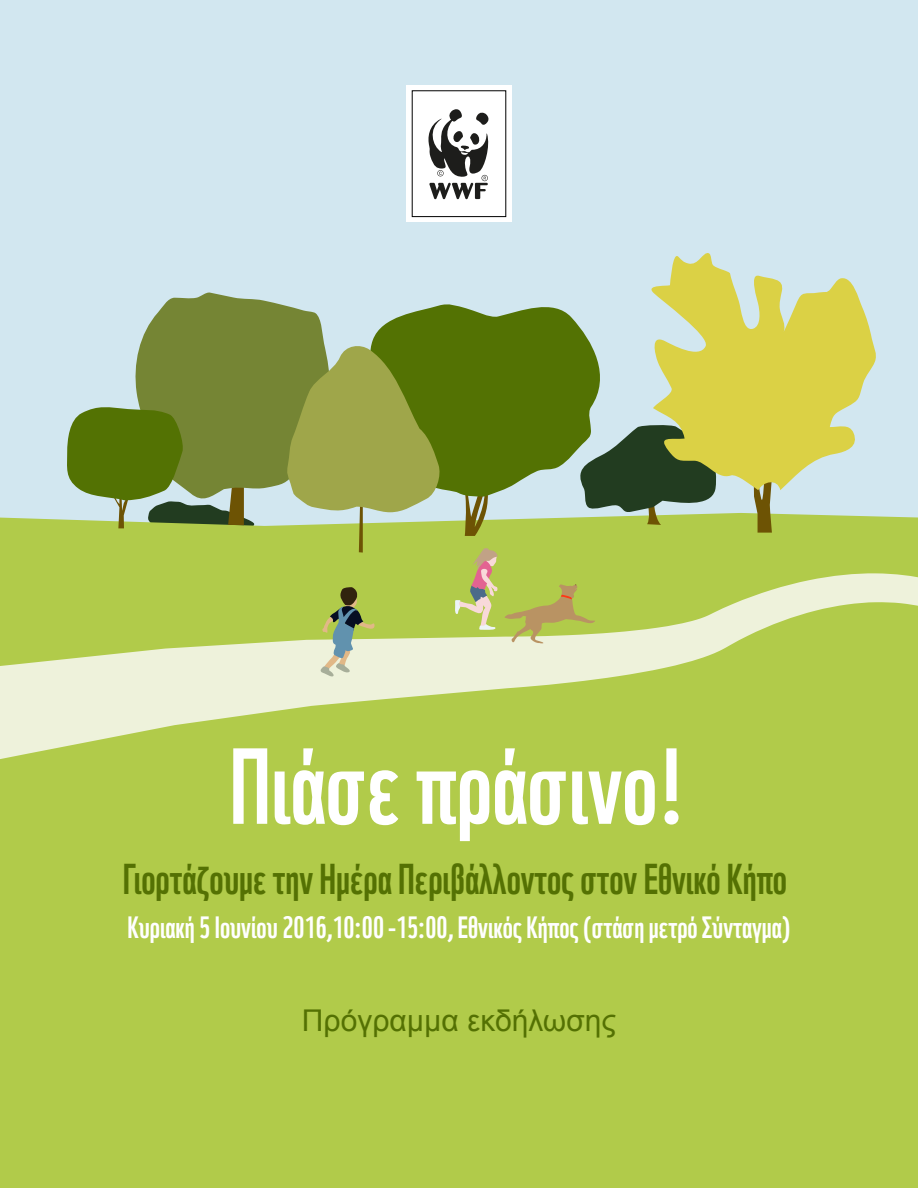
<style>
.page{position:relative;width:918px;height:1188px;background:#fff}
.page>*{position:absolute;margin:0;border:0;box-sizing:border-box;transform-origin:0 0}
.t1{font:104.85px "WWF";color:#fff}
.t2{font:42px "WWF";color:#547103}
.t3{font:30px "WWF";color:#fff}
.t4{font:30px "Arial";color:#547103}
</style>
<div class="page">
<div style="left:0;top:0;width:918px;height:536px;background:#d2e7f0"></div>
<div style="left:0;top:513px;width:918px;height:675px;background:#b1cb4a"></div>
<svg style="left:0;top:573px;width:918px;height:189px;background:#c3d776"></svg>
<svg style="left:320px;top:587px;width:55px;height:91px;background:#abb985"></svg>
<svg style="left:465px;top:497px;width:23px;height:39px"></svg>
<svg style="left:442px;top:304px;width:158px;height:193px;background:#648223"></svg>
<svg style="left:575px;top:424px;width:142px;height:101px"></svg>
<svg style="left:754px;top:490px;width:18px;height:43px"></svg>
<svg style="left:644px;top:253px;width:232px;height:237px;fill:#dbd145"></svg>
<svg style="left:65px;top:292px;width:377px;height:261px"></svg>
<svg style="left:455px;top:547px;width:140px;height:97px;background:#bac462"></svg>
<div style="left:406px;top:85px;width:106px;height:137px;background:#fff"></div>
<svg style="left:428px;top:109px;width:61px;height:90px"></svg>
<h1 class="t1" style="left:229px;top:704px;width:459px">Πιάσε πράσινο!</h1>
<h2 class="t2" style="left:123px;top:846px;width:666px">Γιορτάζουμε την Ημέρα Περιβάλλοντος στον Εθνικό Κήπο</h2>
<p class="t3" style="left:127px;top:903px;width:665px">Κυριακή 5 Ιουνίου 2016,10:00 -15:00, Εθνικός Κήπος (στάση μετρό Σύνταγμα)</p>
<p class="t4" style="left:302px;top:1001px;width:316px">Πρόγραμμα εκδήλωσης</p>
</div>
